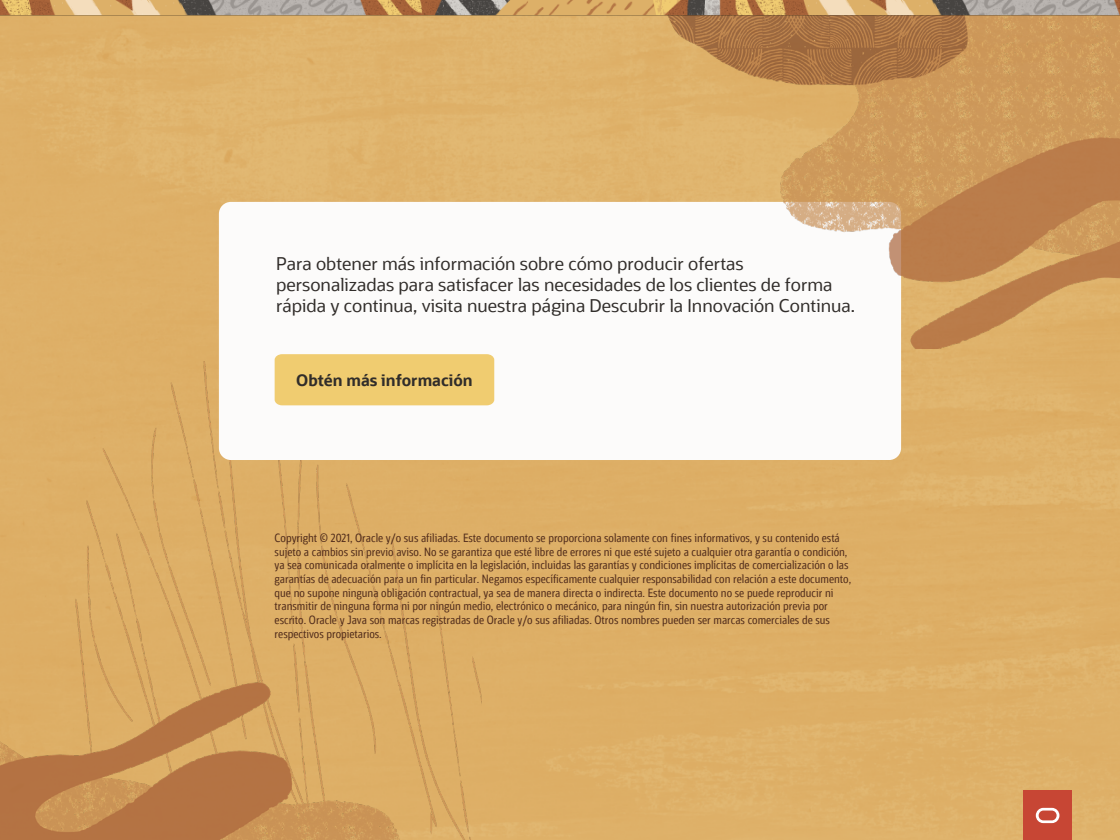
<style>
.page{position:relative;width:1120px;height:840px;background:#fff}
.page>*{position:absolute;margin:0;border:0;box-sizing:border-box;transform-origin:0 0}
.Subhead_1{font:17.5px/21px "Oracle Sans";color:#312d2a}
.t1{font:700 15.75px "Oracle Sans";color:#312d2a}
.t2{font:11.38px/13.7px "Oracle Sans Cd";color:#512c1b}
</style>
<div class="page">
<div style="left:0;top:27px;width:1120px;height:813px;background:#deb068"></div>
<img style="left:0;top:362px;width:482px;height:478px">
<div style="left:219px;top:202px;width:682px;height:258px;background:#fcfbfa;border-radius:12px"></div>
<img style="left:662px;top:27px;width:458px;height:322px">
<img style="left:0;top:0;width:1120px;height:27px">
<div style="left:275px;top:354px;width:219px;height:51px;background:#f0cc70"></div>
<div style="left:1024px;top:791px;width:48px;height:49px;background:#c74634"></div>
<svg style="left:1036px;top:808px;width:23px;height:15px"></svg>
<p class="Subhead_1" style="left:276px;top:253px;width:581px">Para obtener más información sobre cómo producir ofertas personalizadas para satisfacer las necesidades de los clientes de forma rápida y continua, visita nuestra página Descubrir la Innovación Continua.</p>
<p class="t1" style="left:296px;top:370px;width:178px">Obtén más información</p>
<p class="t2" style="left:275px;top:531px;width:578px">Copyright © 2021, Oracle y/o sus afiliadas. Este documento se proporciona solamente con fines informativos, y su contenido está sujeto a cambios sin previo aviso. No se garantiza que esté libre de errores ni que esté sujeto a cualquier otra garantía o condición, ya sea comunicada oralmente o implícita en la legislación, incluidas las garantías y condiciones implícitas de comercialización o las garantías de adecuación para un fin particular. Negamos específicamente cualquier responsabilidad con relación a este documento, que no supone ninguna obligación contractual, ya sea de manera directa o indirecta. Este documento no se puede reproducir ni transmitir de ninguna forma ni por ningún medio, electrónico o mecánico, para ningún fin, sin nuestra autorización previa por escrito. Oracle y Java son marcas registradas de Oracle y/o sus afiliadas. Otros nombres pueden ser marcas comerciales de sus respectivos propietarios.</p>
</div>
